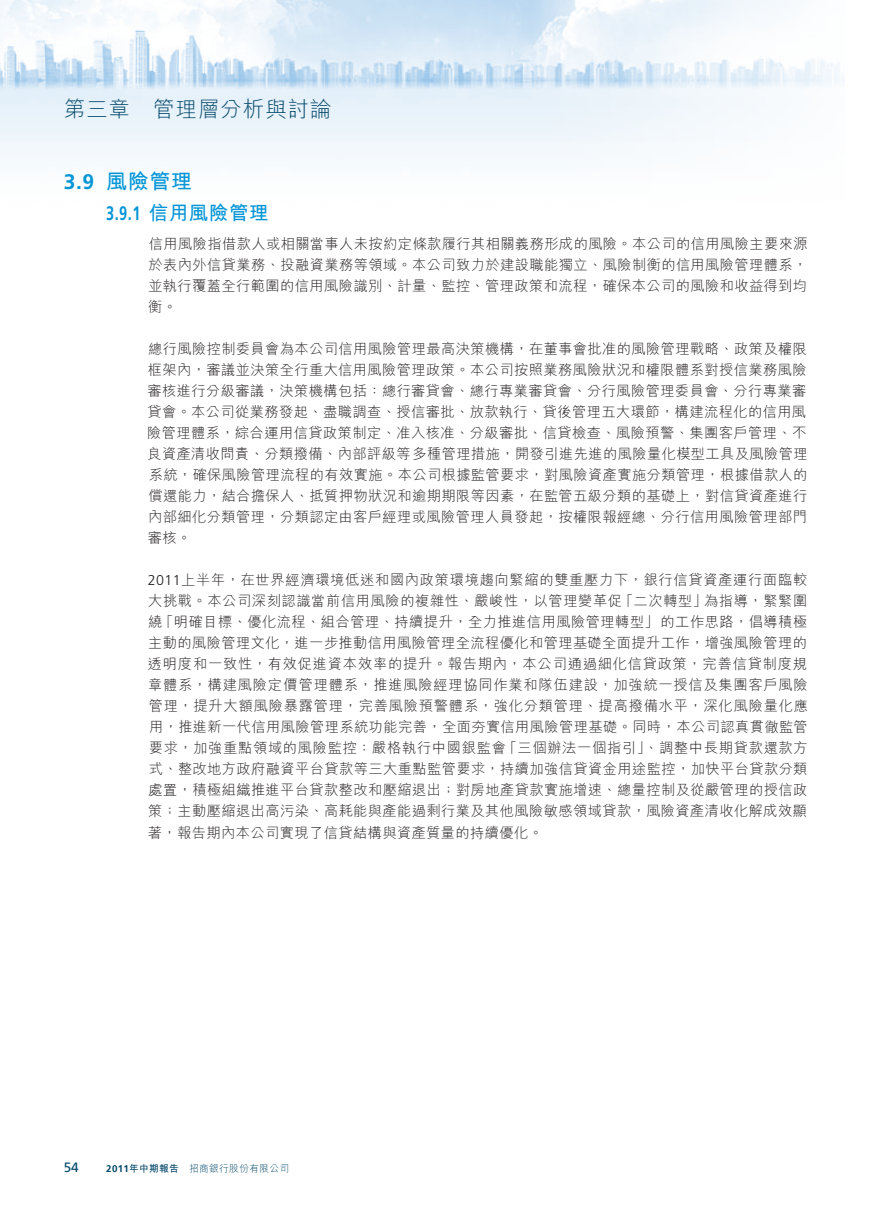
<style>
.page{position:relative;width:893px;height:1212px;background:#fff}
.page>*{position:absolute;margin:0;border:0;box-sizing:border-box;transform-origin:0 0}
.t1{font:300 21.75px "M Hei HK";letter-spacing:.03em;color:#004668}
.t2{font:700 21px "M Hei HK";color:#0696d7}
.t3{font:700 19.5px "M Hei HK";letter-spacing:.03em;color:#0696d7}
.t4{font:300 14.25px/21px "M Hei HK";letter-spacing:.03em;color:#231f20;text-align:justify}
.t5{font:13.5px "Frutiger LT Std";color:#004668}
.t6{font:300 9.75px "M Hei HK";letter-spacing:.03em;color:#004668}
.s1{font-family:"Frutiger LT Std"}
.s2{font-family:"Frutiger LT Std";font-weight:700}
.s3{font-weight:700}
</style>
<div class="page">
<img style="left:0;top:0;width:845px;height:161px">
<h1 class="t1" style="left:64px;top:94px;width:269px">第三章　管理層分析與討論</h1>
<h2 class="t2" style="left:64px;top:166px;width:130px"><span class="s1">3.9</span> 風險管理</h2>
<h3 class="t3" style="left:106px;top:199px;width:164px"><span class="s1">3.9.1</span> 信用風險管理</h3>
<p class="t4" style="left:148px;top:233px;width:661px">信用風險指借款人或相關當事人未按約定條款履行其相關義務形成的風險。本公司的信用風險主要來源於表內外信貸業務、投融資業務等領域。本公司致力於建設職能獨立、風險制衡的信用風險管理體系，並執行覆蓋全行範圍的信用風險識別、計量、監控、管理政策和流程，確保本公司的風險和收益得到均衡。</p>
<p class="t4" style="left:147px;top:338px;width:662px">總行風險控制委員會為本公司信用風險管理最高決策機構，在董事會批准的風險管理戰略、政策及權限框架內，審議並決策全行重大信用風險管理政策。本公司按照業務風險狀況和權限體系對授信業務風險審核進行分級審議，決策機構包括：總行審貸會、總行專業審貸會、分行風險管理委員會、分行專業審貸會。本公司從業務發起、盡職調查、授信審批、放款執行、貸後管理五大環節，構建流程化的信用風險管理體系，綜合運用信貸政策制定、准入核准、分級審批、信貸檢查、風險預警、集團客戶管理、不良資產清收問責、分類撥備、內部評級等多種管理措施，開發引進先進的風險量化模型工具及風險管理系統，確保風險管理流程的有效實施。本公司根據監管要求，對風險資產實施分類管理，根據借款人的償還能力，結合擔保人、抵質押物狀況和逾期期限等因素，在監管五級分類的基礎上，對信貸資產進行內部細化分類管理，分類認定由客戶經理或風險管理人員發起，按權限報經總、分行信用風險管理部門審核。</p>
<p class="t4" style="left:148px;top:569px;width:662px"><span class="s1">2011</span>上半年，在世界經濟環境低迷和國內政策環境趨向緊縮的雙重壓力下，銀行信貸資產運行面臨較大挑戰。本公司深刻認識當前信用風險的複雜性、嚴峻性，以管理變革促「二次轉型」為指導，緊緊圍繞「明確目標、優化流程、組合管理、持續提升，全力推進信用風險管理轉型」的工作思路，倡導積極主動的風險管理文化，進一步推動信用風險管理全流程優化和管理基礎全面提升工作，增強風險管理的透明度和一致性，有效促進資本效率的提升。報告期內，本公司通過細化信貸政策，完善信貸制度規章體系，構建風險定價管理體系，推進風險經理協同作業和隊伍建設，加強統一授信及集團客戶風險管理，提升大額風險暴露管理，完善風險預警體系，強化分類管理、提高撥備水平，深化風險量化應用，推進新一代信用風險管理系統功能完善，全面夯實信用風險管理基礎。同時，本公司認真貫徹監管要求，加強重點領域的風險監控：嚴格執行中國銀監會「三個辦法一個指引」、調整中長期貸款還款方式、整改地方政府融資平台貸款等三大重點監管要求，持續加強信貸資金用途監控，加快平台貸款分類處置，積極組織推進平台貸款整改和壓縮退出；對房地產貸款實施增速、總量控制及從嚴管理的授信政策；主動壓縮退出高污染、高耗能與產能過剩行業及其他風險敏感領域貸款，風險資產清收化解成效顯著，報告期內本公司實現了信貸結構與資產質量的持續優化。</p>
<p class="t5" style="left:64px;top:1160px;width:17px">54</p>
<p class="t6" style="left:106px;top:1162px;width:184px"><span class="s2">2011</span><span class="s3">年中期報告</span> 招商銀行股份有限公司</p>
</div>
